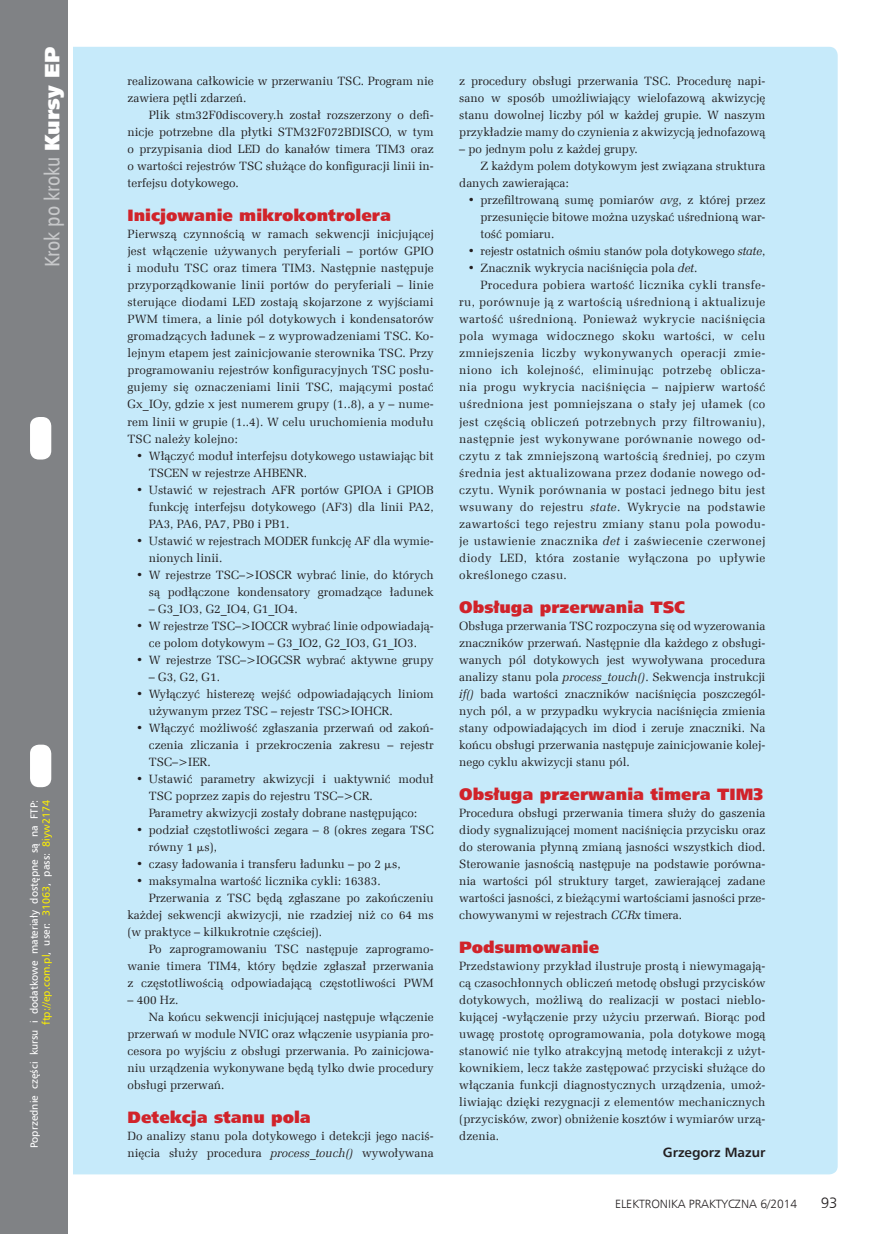
<style>
.page{position:relative;width:893px;height:1234px;background:#fff}
.page>*{position:absolute;margin:0;border:0;box-sizing:border-box;transform-origin:0 0}
.t1{font:21px "Humnst 777 Cn EU";color:#c7c8ca}
._3_Srodtytul_kurs{font:16.5px "Humnst 777 X Blk EU";color:#d1232a}
.t2{font:15px "Humnst 777 Lt EU";color:#231f20}
._0_Autor{font:700 13.5px "Humnst 777 EU";color:#231f20}
._1_Body{font:12px/17px "Zapf Ellipt EU";color:#231f20;text-align:justify}
.t3{font:12px "Humnst 777 Lt EU";color:#231f20}
.t4{font:10.5px/12px "Humnst 777 EU";letter-spacing:.005em;color:#fff;text-align:right}
.s1{font-family:"Humnst 777 X Blk EU";color:#fff}
.s2{color:#fff101}
.s3{font-family:"Math With Greek"}
.s4{font-style:italic}
</style>
<div class="page">
<div style="left:60px;top:47px;width:778px;height:1127px;background:#c6eafa;border-radius:9px"></div>
<div style="left:0;top:0;width:68px;height:1233px;background:#808285"></div>
<div style="left:30px;top:417px;width:21px;height:42px;background:#fff;border-radius:9px"></div>
<div style="left:30px;top:744px;width:21px;height:43px;background:#fff;border-radius:9px"></div>
<hr style="left:68px;top:0;width:4px;height:1233px;background:#fff">
<h1 class="t1" style="left:39px;top:267px;width:222px;rotate:-90deg">Krok po kroku <span class="s1">Kursy EP</span></h1>
<p class="t4" style="left:28px;top:1147px;width:350px;rotate:-90deg">Poprzednie części kursu i dodatkowe materiały dostępne są na FTP: <span class="s2">ftp://ep.com.pl</span>, user: <span class="s2">31063</span>, pass: <span class="s2">8iyw2174</span></p>
<p class="_1_Body" style="left:128px;top:73px;width:308px">realizowana całkowicie w przerwaniu TSC. Program nie zawiera pętli zdarzeń.</p>
<p class="_1_Body" style="left:128px;top:107px;width:308px;text-indent:21px">Plik stm32F0discovery.h został rozszerzony o defi&shy;nicje potrzebne dla płytki STM32F072BDISCO, w tym o przypisania diod LED do kanałów timera TIM3 oraz o wartości rejestrów TSC służące do konfiguracji linii in&shy;terfejsu dotykowego.</p>
<p class="_3_Srodtytul_kurs" style="left:128px;top:205px;width:265px">Inicjowanie mikrokontrolera</p>
<p class="_1_Body" style="left:128px;top:226px;width:308px">Pierwszą czynnością w ramach sekwencji inicjującej jest włączenie używanych peryferiali – portów GPIO i modułu TSC oraz timera TIM3. Następnie następuje przyporządkowanie linii portów do peryferiali – linie sterujące diodami LED zostają skojarzone z wyjściami PWM timera, a linie pól dotykowych i kondensatorów gromadzących ładunek – z wyprowadzeniami TSC. Ko&shy;lejnym etapem jest zainicjowanie sterownika TSC. Przy programowaniu rejestrów konfiguracyjnych TSC posłu&shy;gujemy się oznaczeniami linii TSC, mającymi postać Gx_IOy, gdzie x jest numerem grupy (1..8), a y – nume&shy;rem linii w grupie (1..4). W celu uruchomienia modułu TSC należy kolejno:</p>
<p class="_1_Body" style="left:149px;top:447px;width:286px;text-indent:-13px">• Włączyć moduł interfejsu dotykowego ustawiając bit<br>TSCEN w rejestrze AHBENR.</p>
<p class="_1_Body" style="left:149px;top:481px;width:286px;text-indent:-13px">• Ustawić w rejestrach AFR portów GPIOA i GPIOB funkcję interfejsu dotykowego (AF3) dla linii PA2, PA3, PA6, PA7, PB0 i PB1.</p>
<p class="_1_Body" style="left:149px;top:532px;width:286px;text-indent:-13px">• Ustawić w rejestrach MODER funkcję AF dla wymie&shy;nionych linii.</p>
<p class="_1_Body" style="left:136px;top:566px;width:299px;text-align:right">• W rejestrze TSC–&gt;IOSCR wybrać linie, do których są podłączone kondensatory gromadzące ładunek</p>
<p class="_1_Body" style="left:149px;top:600px;width:150px">– G3_IO3, G2_IO4, G1_IO4.</p>
<p class="_1_Body" style="left:136px;top:617px;width:299px;text-align:center">• W rejestrze TSC–&gt;IOCCR wybrać linie odpowiadają&shy;ce polom dotykowym – G3_IO2, G2_IO3, G1_IO3.</p>
<p class="_1_Body" style="left:136px;top:651px;width:299px">• W rejestrze TSC–&gt;IOGCSR wybrać aktywne grupy</p>
<p class="_1_Body" style="left:149px;top:668px;width:73px">– G3, G2, G1.</p>
<p class="_1_Body" style="left:149px;top:685px;width:286px;text-indent:-13px">• Wyłączyć histerezę wejść odpowiadających liniom używanym przez TSC – rejestr TSC&gt;IOHCR.</p>
<p class="_1_Body" style="left:149px;top:719px;width:286px;text-indent:-13px">• Włączyć możliwość zgłaszania przerwań od zakoń&shy;czenia zliczania i przekroczenia zakresu – rejestr TSC–&gt;IER.</p>
<p class="_1_Body" style="left:149px;top:770px;width:286px;text-indent:-13px">• Ustawić parametry akwizycji i uaktywnić moduł<br>TSC poprzez zapis do rejestru TSC–&gt;CR.</p>
<p class="_1_Body" style="left:149px;top:804px;width:270px">Parametry akwizycji zostały dobrane następująco:</p>
<p class="_1_Body" style="left:149px;top:821px;width:286px;text-indent:-13px">• podział częstotliwości zegara – 8 (okres zegara TSC równy 1 <span class="s3">m</span>s),</p>
<p class="_1_Body" style="left:136px;top:855px;width:266px">• czasy ładowania i transferu ładunku – po 2 <span class="s3">m</span>s,</p>
<p class="_1_Body" style="left:136px;top:872px;width:246px">• maksymalna wartość licznika cykli: 16383.</p>
<p class="_1_Body" style="left:128px;top:889px;width:308px;text-indent:21px">Przerwania z TSC będą zgłaszane po zakończeniu każdej sekwencji akwizycji, nie rzadziej niż co 64 ms (w praktyce – kilkukrotnie częściej).</p>
<p class="_1_Body" style="left:128px;top:940px;width:308px;text-indent:21px">Po zaprogramowaniu TSC następuje zaprogramo&shy;wanie timera TIM4, który będzie zgłaszał przerwania z częstotliwością odpowiadającą częstotliwości PWM</p>
<p class="_1_Body" style="left:128px;top:991px;width:52px">– 400 Hz.</p>
<p class="_1_Body" style="left:128px;top:1008px;width:308px;text-indent:21px">Na końcu sekwencji inicjującej następuje włączenie przerwań w module NVIC oraz włączenie usypiania pro&shy;cesora po wyjściu z obsługi przerwania. Po zainicjowa&shy;niu urządzenia wykonywane będą tylko dwie procedury obsługi przerwań.</p>
<p class="_3_Srodtytul_kurs" style="left:128px;top:1106px;width:185px">Detekcja stanu pola</p>
<p class="_1_Body" style="left:128px;top:1127px;width:308px">Do analizy stanu pola dotykowego i detekcji jego naciś&shy;nięcia służy procedura <span class="s4">process_touch()</span> wywoływana</p>
<p class="_1_Body" style="left:459px;top:73px;width:308px">z procedury obsługi przerwania TSC. Procedurę napi&shy;sano w sposób umożliwiający wielofazową akwizycję stanu dowolnej liczby pól w każdej grupie. W naszym przykładzie mamy do czynienia z akwizycją jednofazową</p>
<p class="_1_Body" style="left:459px;top:141px;width:180px">– po jednym polu z każdej grupy.</p>
<p class="_1_Body" style="left:459px;top:158px;width:308px;text-indent:21px">Z każdym polem dotykowym jest związana struktura danych zawierająca:</p>
<p class="_1_Body" style="left:480px;top:192px;width:286px;text-indent:-13px">• przefiltrowaną sumę pomiarów <span class="s4">avg</span>, z której przez przesunięcie bitowe można uzyskać uśrednioną war&shy;tość pomiaru.</p>
<p class="_1_Body" style="left:468px;top:243px;width:299px">• rejestr ostatnich ośmiu stanów pola dotykowego <span class="s4">state</span>,</p>
<p class="_1_Body" style="left:468px;top:260px;width:231px">• Znacznik wykrycia naciśnięcia pola <span class="s4">det</span>.</p>
<p class="_1_Body" style="left:459px;top:277px;width:308px;text-indent:21px">Procedura pobiera wartość licznika cykli transfe&shy;ru, porównuje ją z wartością uśrednioną i aktualizuje wartość uśrednioną. Ponieważ wykrycie naciśnięcia pola wymaga widocznego skoku wartości, w celu zmniejszenia liczby wykonywanych operacji zmie&shy;niono ich kolejność, eliminując potrzebę oblicza&shy;nia progu wykrycia naciśnięcia – najpierw wartość uśredniona jest pomniejszana o stały jej ułamek (co jest częścią obliczeń potrzebnych przy filtrowaniu), następnie jest wykonywane porównanie nowego od&shy;czytu z tak zmniejszoną wartością średniej, po czym średnia jest aktualizowana przez dodanie nowego od&shy;czytu. Wynik porównania w postaci jednego bitu jest wsuwany do rejestru <span class="s4">state</span>. Wykrycie na podstawie zawartości tego rejestru zmiany stanu pola powodu&shy;je ustawienie znacznika <span class="s4">det</span> i zaświecenie czerwonej diody LED, która zostanie wyłączona po upływie określonego czasu.</p>
<p class="_3_Srodtytul_kurs" style="left:459px;top:596px;width:228px">Obsługa przerwania TSC</p>
<p class="_1_Body" style="left:459px;top:617px;width:308px">Obsługa przerwania TSC rozpoczyna się od wyzerowania znaczników przerwań. Następnie dla każdego z obsługi&shy;wanych pól dotykowych jest wywoływana procedura analizy stanu pola <span class="s4">process_touch()</span>. Sekwencja instrukcji <span class="s4">if()</span> bada wartości znaczników naciśnięcia poszczegól&shy;nych pól, a w przypadku wykrycia naciśnięcia zmienia stany odpowiadających im diod i zeruje znaczniki. Na końcu obsługi przerwania następuje zainicjowanie kolej&shy;nego cyklu akwizycji stanu pól.</p>
<p class="_3_Srodtytul_kurs" style="left:459px;top:783px;width:305px">Obsługa przerwania timera TIM3</p>
<p class="_1_Body" style="left:459px;top:804px;width:308px">Procedura obsługi przerwania timera służy do gaszenia diody sygnalizującej moment naciśnięcia przycisku oraz do sterowania płynną zmianą jasności wszystkich diod.<br>Sterowanie jasnością następuje na podstawie porówna&shy;nia wartości pól struktury target, zawierającej zadane wartości jasności, z bieżącymi wartościami jasności prze&shy;chowywanymi w rejestrach <span class="s4">CCRx</span> timera.</p>
<p class="_3_Srodtytul_kurs" style="left:459px;top:936px;width:141px">Podsumowanie</p>
<p class="_1_Body" style="left:459px;top:957px;width:308px">Przedstawiony przykład ilustruje prostą i niewymagają&shy;cą czasochłonnych obliczeń metodę obsługi przycisków dotykowych, możliwą do realizacji w postaci nieblo&shy;kującej -wyłączenie przy użyciu przerwań. Biorąc pod uwagę prostotę oprogramowania, pola dotykowe mogą stanowić nie tylko atrakcyjną metodę interakcji z użyt&shy;kownikiem, lecz także zastępować przyciski służące do włączania funkcji diagnostycznych urządzenia, umoż&shy;liwiając dzięki rezygnacji z elementów mechanicznych (przycisków, zwor) obniżenie kosztów i wymiarów urzą&shy;dzenia.</p>
<p class="_0_Autor" style="left:663px;top:1143px;width:104px">Grzegorz Mazur</p>
<p class="t3" style="left:615px;top:1196px;width:184px">ELEKTRONIKA PRAKTYCZNA 6/2014</p>
<p class="t2" style="left:821px;top:1193px;width:18px">93</p>
</div>
